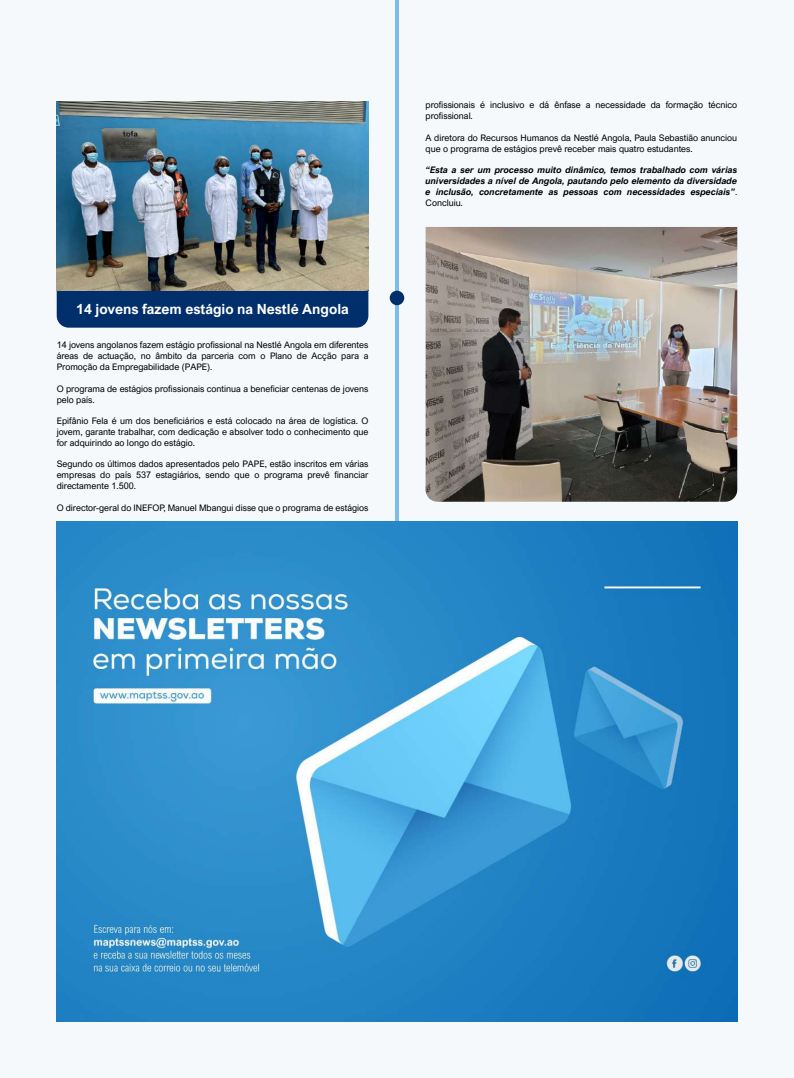
<style>
.page{position:relative;width:794px;height:1078px;background:#fff}
.page>*{position:absolute;margin:0;border:0;box-sizing:border-box;transform-origin:0 0}
.t1{font:700 14px "Arial Nova";color:#fff}
.t2{font:9px/10.8px "Arial Nova";color:#000001;text-align:justify}
.t3{font:italic 700 9px/10.8px "Arial Nova";color:#000001;text-align:justify}
.s1{font-weight:400;font-style:normal}
</style>
<div class="page">
<div style="left:0;top:0;width:794px;height:1077px;background:#f5f9fc"></div>
<div style="left:57px;top:290px;width:311px;height:37px;background:#002f6c"></div>
<img style="left:57px;top:102px;width:311px;height:188px">
<img style="left:425px;top:227px;width:312px;height:274px">
<hr style="left:395px;top:0;width:3px;height:997px;background:#69b3e7">
<div style="left:390px;top:290px;width:14px;height:15px;background:#002f6c;border-radius:50%"></div>
<img style="left:57px;top:521px;width:680px;height:499px">
<h1 class="t1" style="left:76px;top:300px;width:274px">14 jovens fazem estágio na Nestlé Angola</h1>
<p class="t2" style="left:57px;top:340px;width:313px">14 jovens angolanos fazem estágio profissional na Nestlé Angola em diferentes áreas de actuação, no âmbito da parceria com o Plano de Acção para a Promoção da Empregabilidade (PAPE).</p>
<p class="t2" style="left:57px;top:383px;width:313px">O programa de estágios profissionais continua a beneficiar centenas de jovens pelo país.</p>
<p class="t2" style="left:57px;top:415px;width:313px">Epifânio Fela é um dos beneficiários e está colocado na área de logística. O jovem, garante trabalhar, com dedicação e absolver todo o conhecimento que for adquirindo ao longo do estágio.</p>
<p class="t2" style="left:57px;top:458px;width:313px">Segundo os últimos dados apresentados pelo PAPE, estão inscritos em várias empresas do país 537 estagiários, sendo que o programa prevê financiar directamente 1.500.</p>
<p class="t2" style="left:57px;top:502px;width:313px">O director-geral do INEFOP, Manuel Mbangui disse que o programa de estágios</p>
<p class="t2" style="left:425px;top:100px;width:313px">profissionais é inclusivo e dá ênfase a necessidade da formação técnico profissional.</p>
<p class="t2" style="left:425px;top:132px;width:313px">A diretora do Recursos Humanos da Nestlé Angola, Paula Sebastião anunciou que o programa de estágios prevê receber mais quatro estudantes.</p>
<p class="t3" style="left:425px;top:164px;width:313px">“Esta a ser um processo muito dinâmico, temos trabalhado com várias universidades a nível de Angola, pautando pelo elemento da diversidade e inclusão, concretamente as pessoas com necessidades especiais”<span class="s1">.<br>Concluiu.</span></p>
</div>
